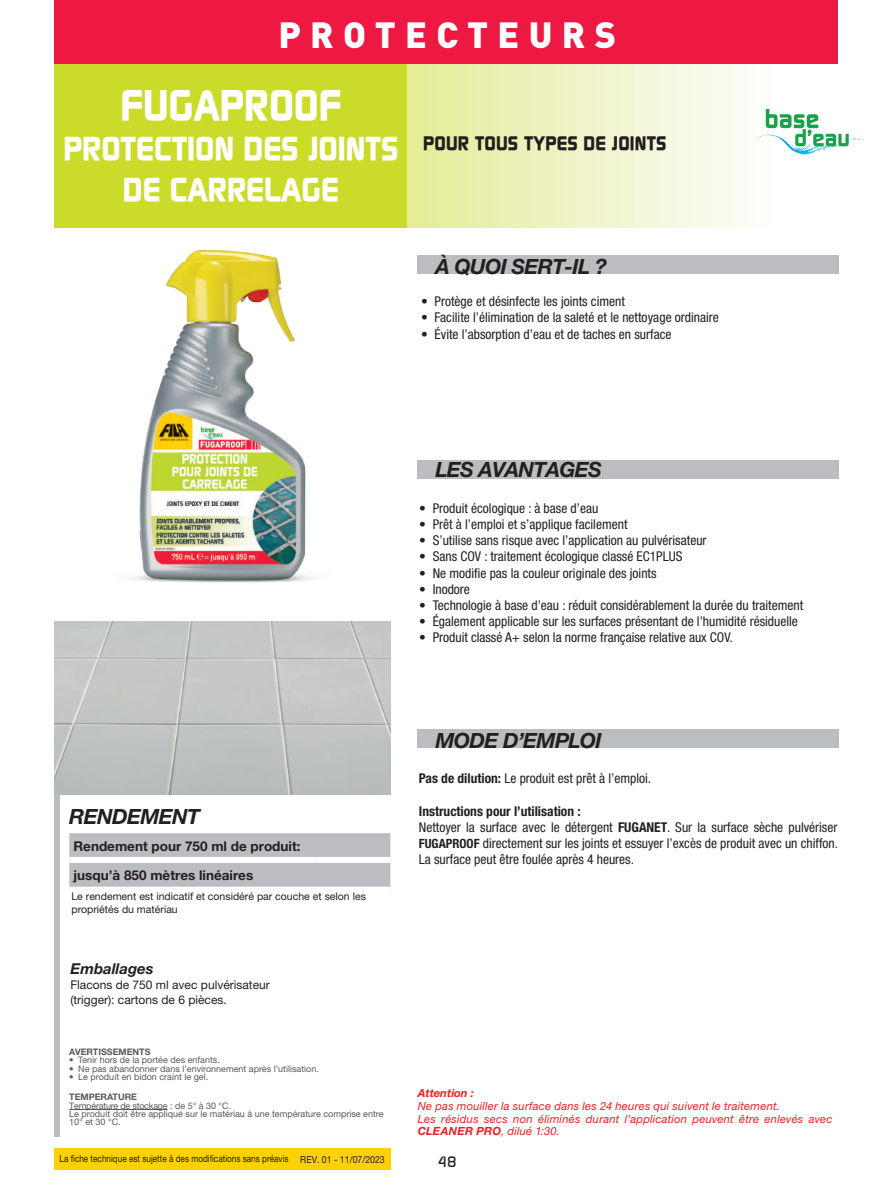
<style>
.page{position:relative;width:893px;height:1191px;background:#fff}
.page>*{position:absolute;margin:0;border:0;box-sizing:border-box;transform-origin:0 0}
.t1{font:700 42.6px "Continuum";color:#fff}
.t2{font:900 36px "DIN";letter-spacing:.26em;color:#fff}
.t3{font:700 33px/40.8px "Continuum";color:#fff;text-align:center}
.t4{font:italic 700 21px "Helvetica Neue LT Std";letter-spacing:-.03em;color:#231f20}
.t5{font:700 19.5px "Continuum";letter-spacing:.01em;color:#231f20}
.t6{font:italic 700 15px "Helvetica Neue LT Std";color:#231f20}
.t7{font:500 15px "Continuum";color:#231f20}
.t8{font:condensed 13.5px/16.2px "Helvetica Neue LT Std";color:#231f20}
.t9{font:700 13.5px/28.2px "Helvetica Neue LT Std";color:#231f20}
.t10{font:12px/15px "Helvetica Neue LT Std";color:#231f20}
.t11{font:italic 11.25px/12.8px "Helvetica Neue LT Std";letter-spacing:.02em;color:#ee1f23}
.t12{font:italic 700 11.25px "Helvetica Neue LT Std";color:#ee1f23}
.t13{font:10.5px/12.6px "Helvetica Neue LT Std";color:#231f20}
.t14{font:9.75px "Helvetica Neue LT Pro";color:#231f20;scale:.84 1}
.t15{font:9px/8.2px "Helvetica Neue LT Std";color:#57585a}
.t16{font:700 9px "Helvetica Neue LT Std";color:#57585a}
.s1{font-weight:700}
.s2{font-family:"Helvetica Neue LT Pro";font-weight:700;font-size:12.75px}
</style>
<div class="page">
<div style="left:54px;top:787px;width:6px;height:350px;background:#bcbdc0"></div>
<div style="left:417px;top:255px;width:422px;height:19px;background:#bcbdc0"></div>
<div style="left:417px;top:460px;width:422px;height:18px;background:#bcbdc0"></div>
<div style="left:417px;top:729px;width:422px;height:19px;background:#bcbdc0"></div>
<img style="left:54px;top:622px;width:336px;height:172px">
<div style="left:54px;top:0;width:353px;height:227px;background:#cadb2a"></div>
<div style="left:405px;top:54px;width:371px;height:173px;background:linear-gradient(to right,#e4ec97,#fdfefe)"></div>
<div style="left:54px;top:0;width:784px;height:64px;background:#ed1943"></div>
<svg style="left:755px;top:109px;width:109px;height:47px"></svg>
<img style="left:54px;top:222px;width:359px;height:361px">
<div style="left:69px;top:833px;width:321px;height:53px;background:#bcbdc0"></div>
<div style="left:69px;top:857px;width:246px;height:6px;background:#fff"></div>
<div style="left:315px;top:857px;width:75px;height:6px;background:#fff"></div>
<hr style="left:69px;top:1109px;width:98px;height:1px;background:#57585a">
<div style="left:54px;top:1148px;width:336px;height:21px;background:#fed006"></div>
<h2 class="t2" style="left:278px;top:11px;width:339px">PROTECTEURS</h2>
<h1 class="t1" style="left:121px;top:76px;width:222px">FUGAPROOF</h1>
<h3 class="t3" style="left:63px;top:127px;width:337px">PROTECTION DES JOINTS<br>DE CARRELAGE</h3>
<h3 class="t5" style="left:423px;top:131px;width:245px">POUR TOUS TYPES DE JOINTS</h3>
<h3 class="t4" style="left:435px;top:253px;width:173px">À QUOI SERT-IL ?</h3>
<p class="t8" style="left:421px;top:293px;width:205px">• Protège et désinfecte les joints ciment</p>
<p class="t8" style="left:421px;top:309px;width:299px">• Facilite l’élimination de la saleté et le nettoyage ordinaire</p>
<p class="t8" style="left:421px;top:325px;width:252px">• Évite l’absorption d’eau et de taches en surface</p>
<h3 class="t4" style="left:435px;top:457px;width:168px">LES AVANTAGES</h3>
<p class="t8" style="left:419px;top:500px;width:181px">• Produit écologique : à base d’eau</p>
<p class="t8" style="left:419px;top:516px;width:210px">• Prêt à l’emploi et s’applique facilement</p>
<p class="t8" style="left:419px;top:532px;width:289px">• S’utilise sans risque avec l’application au pulvérisateur</p>
<p class="t8" style="left:419px;top:548px;width:265px">• Sans COV : traitement écologique classé EC1PLUS</p>
<p class="t8" style="left:419px;top:564px;width:239px">• Ne modifie pas la couleur originale des joints</p>
<p class="t8" style="left:419px;top:581px;width:52px">• Inodore</p>
<p class="t8" style="left:419px;top:597px;width:385px">• Technologie à base d’eau : réduit considérablement la durée du traitement</p>
<p class="t8" style="left:419px;top:613px;width:380px">• Également applicable sur les surfaces présentant de l’humidité résiduelle</p>
<p class="t8" style="left:419px;top:629px;width:315px">• Produit classé A+ selon la norme française relative aux COV.</p>
<h3 class="t4" style="left:69px;top:803px;width:132px">RENDEMENT</h3>
<p class="t9" style="left:74px;top:832px;width:228px">Rendement pour 750 ml de produit: jusqu’à 850 mètres linéaires</p>
<p class="t13" style="left:71px;top:890px;width:296px">Le rendement est indicatif et considéré par couche et selon les propriétés du matériau</p>
<p class="t6" style="left:70px;top:959px;width:85px">Emballages</p>
<p class="t10" style="left:70px;top:977px;width:201px">Flacons de 750 ml avec pulvérisateur (trigger): cartons de 6 pièces.</p>
<p class="t16" style="left:69px;top:1046px;width:83px">AVERTISSEMENTS</p>
<p class="t15" style="left:69px;top:1056px;width:152px">• Tenir hors de la portée des enfants.</p>
<p class="t15" style="left:69px;top:1064px;width:251px">• Ne pas abandonner dans l’environnement après l’utilisation.</p>
<p class="t15" style="left:69px;top:1072px;width:140px">• Le produit en bidon craint le gel.</p>
<p class="t16" style="left:69px;top:1091px;width:69px">TEMPERATURE</p>
<p class="t15" style="left:69px;top:1101px;width:316px">Température de stockage : de 5° à 30 °C.<br>Le produit doit être appliqué sur le matériau à une température comprise entre<br>10° et 30 °C.</p>
<p class="t14" style="left:60px;top:1152px;width:389px">La fiche technique est sujette à des modifications sans préavis REV. 01 - 11/07/2023</p>
<h3 class="t4" style="left:435px;top:727px;width:168px">MODE D’EMPLOI</h3>
<p class="t8" style="left:419px;top:770px;width:234px"><span class="s1">Pas de dilution:</span> Le produit est prêt à l’emploi.</p>
<p class="t8" style="left:419px;top:802px;width:421px"><span class="s1">Instructions pour l’utilisation :<br></span>Nettoyer la surface avec le détergent <span class="s1">FUGANET</span>. Sur la surface sèche pulvériser <span class="s2">FUGAPROOF</span> directement sur les joints et essuyer l’excès de produit avec un chiffon.<br>La surface peut être foulée après 4 heures.</p>
<p class="t12" style="left:418px;top:1086px;width:58px">Attention :</p>
<p class="t11" style="left:418px;top:1099px;width:416px">Ne pas mouiller la surface dans les 24 heures qui suivent le traitement.<br>Les résidus secs non éliminés durant l’application peuvent être enlevés avec<br><span class="s1">CLEANER PRO</span>, dilué 1:30.</p>
<p class="t7" style="left:438px;top:1152px;width:20px">48</p>
</div>
